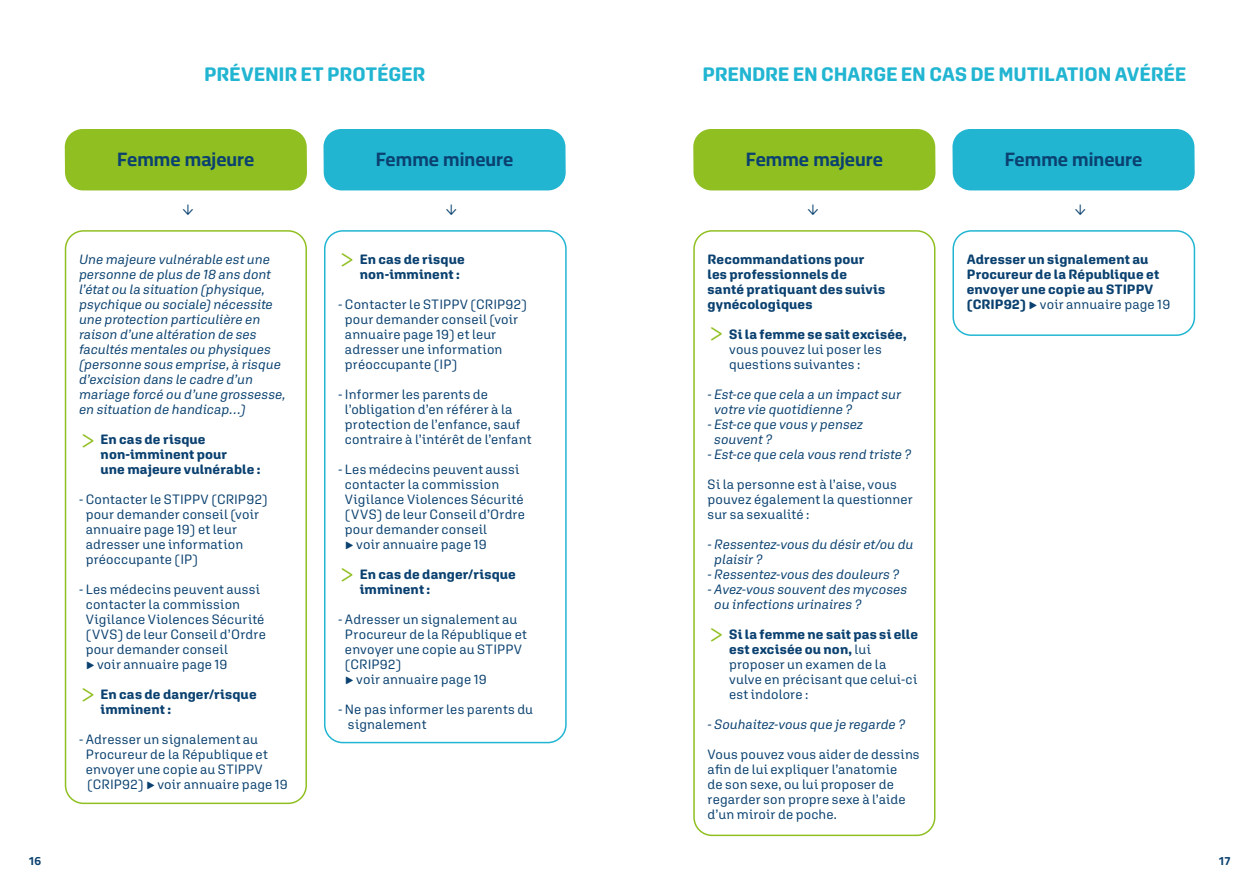
<style>
.page{position:relative;width:1259px;height:893px;background:#fff}
.page>*{position:absolute;margin:0;border:0;box-sizing:border-box;transform-origin:0 0}
.t1{font:300 30px "Aglet Sans";color:#90bf21}
.t2{font:700 19.5px "Aglet Sans";letter-spacing:-.005em;color:#21b5d2}
.t3{font:700 19.5px "Cairo";color:#0a4170}
.t4{font:18px "Minion Pro";color:#0a4170}
.t5{font:13.5px/15px "Aglet Sans";letter-spacing:.01em;color:#0a4170}
.t6{font:italic 13.5px/15px "Aglet Sans";color:#0a4170}
.t7{font:700 13.5px/15px "Aglet Sans";letter-spacing:.01em;color:#0a4170}
.t8{font:700 12px "Cairo";color:#0a4170}
.s1{font-style:italic}
.s2{font-weight:700}
.s3{font-weight:400}
</style>
<div class="page">
<div style="left:65px;top:129px;width:242px;height:61px;background:#90bf21;border-radius:18px"></div>
<div style="left:323px;top:129px;width:243px;height:61px;background:#21b5d2;border-radius:18px"></div>
<div style="left:324px;top:230px;width:242px;height:513px;border:2px solid #21b5d2;border-radius:18px"></div>
<div style="left:65px;top:230px;width:242px;height:574px;border:2px solid #90bf21;border-radius:18px"></div>
<div style="left:693px;top:129px;width:242px;height:61px;background:#90bf21;border-radius:18px"></div>
<div style="left:952px;top:129px;width:242px;height:61px;background:#21b5d2;border-radius:18px"></div>
<div style="left:952px;top:230px;width:243px;height:106px;border:2px solid #21b5d2;border-radius:18px"></div>
<div style="left:693px;top:230px;width:242px;height:606px;border:2px solid #90bf21;border-radius:18px"></div>
<h2 class="t2" style="left:204px;top:62px;width:222px">PRÉVENIR ET PROTÉGER</h2>
<h2 class="t3" style="left:117px;top:145px;width:139px">Femme majeure</h2>
<h2 class="t3" style="left:376px;top:145px;width:139px">Femme mineure</h2>
<h3 class="t4" style="left:201px;top:204px;width:13px;rotate:90deg">→</h3>
<h3 class="t4" style="left:464px;top:204px;width:13px;rotate:90deg">→</h3>
<p class="t6" style="left:79px;top:252px;width:208px">Une majeure vulnérable est une personne de plus de 18 ans dont l’état ou la situation (physique, psychique ou sociale) nécessite une protection particulière en raison d’une altération de ses facultés mentales ou physiques (personne sous emprise, à risque d’excision dans le cadre d’un mariage forcé ou d’une grossesse, en situation de handicap…)</p>
<h1 class="t1" style="left:79px;top:423px;width:19px">&gt;</h1>
<p class="t7" style="left:101px;top:432px;width:161px">En cas de risque non-imminent pour<br>une majeure vulnérable :</p>
<p class="t5" style="left:86px;top:492px;width:183px;text-indent:-7px">- Contacter le STIPPV (CRIP92) pour demander conseil (voir annuaire page 19) et leur adresser une information préoccupante (IP)</p>
<p class="t5" style="left:86px;top:582px;width:182px;text-indent:-7px">- Les médecins peuvent aussi contacter la commission<br>Vigilance Violences Sécurité (VVS) de leur Conseil d’Ordre pour demander conseil<br>► voir annuaire page 19</p>
<h1 class="t1" style="left:79px;top:677px;width:19px">&gt;</h1>
<p class="t7" style="left:101px;top:687px;width:158px">En cas de danger/risque imminent :</p>
<p class="t5" style="left:86px;top:732px;width:204px;text-indent:-7px">- Adresser un signalement au<br>Procureur de la République et envoyer une copie au STIPPV (CRIP92) ► voir annuaire page 19</p>
<h1 class="t1" style="left:338px;top:242px;width:19px">&gt;</h1>
<p class="t7" style="left:360px;top:252px;width:106px">En cas de risque non-imminent :</p>
<p class="t5" style="left:345px;top:297px;width:183px;text-indent:-7px"><span class="s1">-</span> Contacter le STIPPV (CRIP92) pour demander conseil (voir annuaire page 19) et leur adresser une information préoccupante (IP)</p>
<p class="t5" style="left:345px;top:387px;width:188px;text-indent:-7px"><span class="s1">-</span> Informer les parents de l’obligation d’en référer à la protection de l’enfance, sauf contraire à l’intérêt de l’enfant</p>
<p class="t5" style="left:345px;top:462px;width:182px;text-indent:-7px"><span class="s1">-</span> Les médecins peuvent aussi contacter la commission<br>Vigilance Violences Sécurité (VVS) de leur Conseil d’Ordre pour demander conseil<br>► voir annuaire page 19</p>
<h1 class="t1" style="left:338px;top:558px;width:19px">&gt;</h1>
<p class="t7" style="left:360px;top:567px;width:158px">En cas de danger/risque imminent :</p>
<p class="t5" style="left:345px;top:612px;width:183px;text-indent:-7px"><span class="s1">-</span> Adresser un signalement au<br>Procureur de la République et envoyer une copie au STIPPV (CRIP92)<br>► voir annuaire page 19</p>
<p class="t5" style="left:348px;top:702px;width:187px;text-indent:-10px"><span class="s1">-</span> Ne pas informer les parents du signalement</p>
<h2 class="t2" style="left:702px;top:62px;width:485px">PRENDRE EN CHARGE EN CAS DE MUTILATION AVÉRÉE</h2>
<h2 class="t3" style="left:746px;top:145px;width:139px">Femme majeure</h2>
<h2 class="t3" style="left:1004px;top:145px;width:139px">Femme mineure</h2>
<h3 class="t4" style="left:826px;top:204px;width:13px;rotate:90deg">→</h3>
<h3 class="t4" style="left:1093px;top:204px;width:13px;rotate:90deg">→</h3>
<p class="t7" style="left:707px;top:252px;width:179px">Recommandations pour les professionnels de santé pratiquant des suivis gynécologiques</p>
<h1 class="t1" style="left:707px;top:316px;width:19px">&gt;</h1>
<p class="t7" style="left:729px;top:327px;width:179px">Si la femme se sait excisée,</p>
<p class="t5" style="left:729px;top:342px;width:154px">vous pouvez lui poser les questions suivantes :</p>
<p class="t6" style="left:714px;top:387px;width:188px;text-indent:-7px">- Est-ce que cela a un impact sur votre vie quotidienne ?</p>
<p class="t6" style="left:714px;top:417px;width:150px;text-indent:-7px">- Est-ce que vous y pensez souvent ?</p>
<p class="t6" style="left:707px;top:447px;width:205px">- Est-ce que cela vous rend triste ?</p>
<p class="t5" style="left:707px;top:477px;width:207px">Si la personne est à l’aise, vous pouvez également la questionner sur sa sexualité :</p>
<p class="t6" style="left:714px;top:537px;width:201px;text-indent:-7px">- Ressentez-vous du désir et/ou du plaisir ?</p>
<p class="t6" style="left:707px;top:567px;width:193px">- Ressentez-vous des douleurs ?</p>
<p class="t6" style="left:714px;top:582px;width:194px;text-indent:-7px">- Avez-vous souvent des mycoses ou infections urinaires ?</p>
<h1 class="t1" style="left:707px;top:617px;width:19px">&gt;</h1>
<p class="t5" style="left:729px;top:627px;width:191px"><span class="s2">Si la femme ne sait pas si elle est excisée ou non,</span> lui proposer un examen de la vulve en précisant que celui-ci est indolore :</p>
<p class="t6" style="left:707px;top:717px;width:199px">- Souhaitez-vous que je regarde ?</p>
<p class="t5" style="left:707px;top:747px;width:214px">Vous pouvez vous aider de dessins afin de lui expliquer l’anatomie<br>de son sexe, ou lui proposer de regarder son propre sexe à l’aide d’un miroir de poche.</p>
<p class="t7" style="left:966px;top:252px;width:205px">Adresser un signalement au<br>Procureur de la République et envoyer une copie au STIPPV (CRIP92) <span class="s3">► voir annuaire page 19</span></p>
<p class="t8" style="left:28px;top:852px;width:15px">16</p>
<p class="t8" style="left:1218px;top:852px;width:14px">17</p>
</div>
